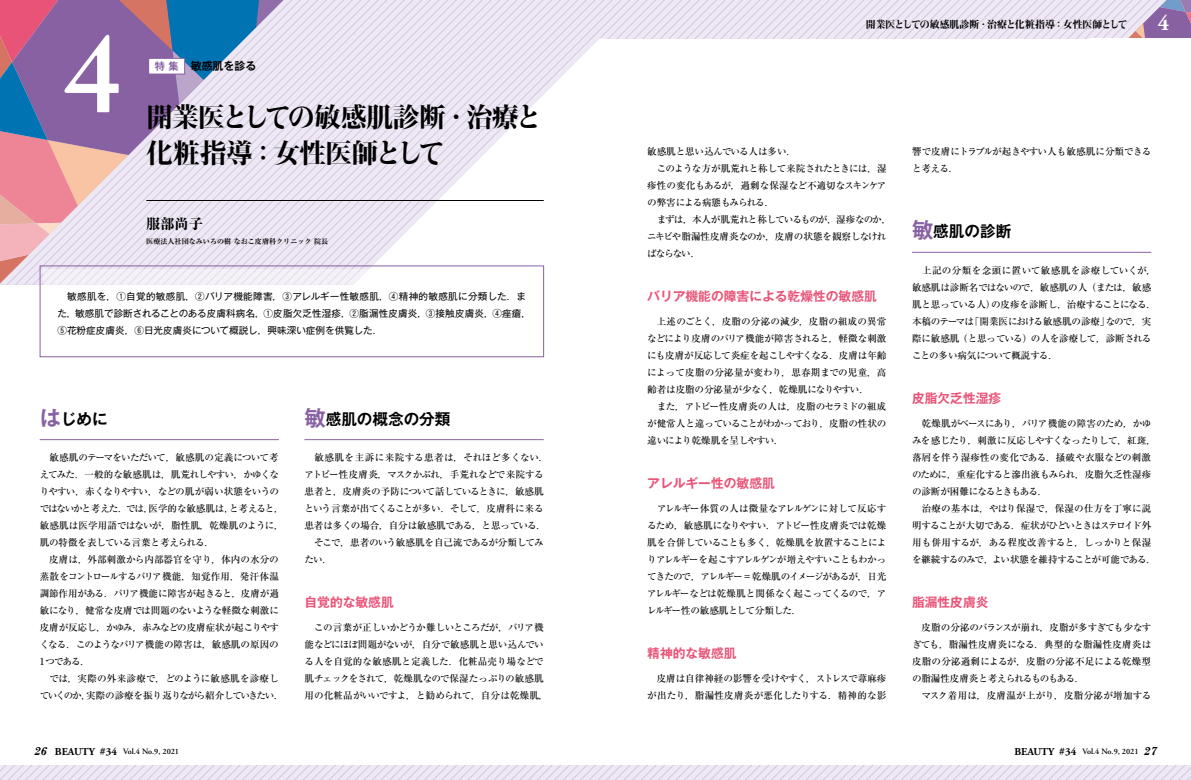
<style>
.page{position:relative;width:1191px;height:780px;background:#fff}
.page>*{position:absolute;margin:0;border:0;box-sizing:border-box;transform-origin:0 0}
.t1{font:600 113.4px "Adobe Caslon Pro";color:#fff}
.t2{font:800 26.9px/35.4px "Kocho Std";letter-spacing:-.035em;color:#000}
.t3{font:700 21.7px "Adobe Garamond Pro";color:#fff}
.t4{font:700 15.6px "Gothic MB101 Pro De";color:#000}
.t5{font:800 14.2px "Ryumin Pro";color:#000}
.t6{font:700 12.8px "Gothic MB101 Pro De";color:#e95377}
.t7{font:700 11px "Gothic MB101 Pro De";color:#000}
.t8{font:800 9.9px "Kocho Std";letter-spacing:-.01em;color:#000}
.t9{font:500 9.6px/17px "Ryumin Pro";letter-spacing:-.01em;color:#000}
.t10{font:9.6px/17px "Gothic MB101 Pr 5";letter-spacing:.015em;color:#000}
.t11{font:600 8.1px "Adobe Garamond Pro";color:#000}
.t12{font:700 expanded 7.1px "Ryumin Pro";color:#000}
.s1{font-size:10.2px;color:#8861a2}
.s2{font-family:"Gothic MB101 Pr 5 De";font-size:21.3px;color:#8861a2}
.s3{font-family:"Century Schoolbook";font-weight:700;font-style:italic;font-size:11.3px}
.s4{font-weight:700;font-size:10.6px}
.s5{font-family:"Adobe Jenson Pro";font-size:11.6px}
</style>
<div class="page">
<svg style="left:0;top:765px;width:1191px;height:15px;background:#e8e2ef"></svg>
<svg style="left:0;top:0;width:1191px;height:283px"></svg>
<svg style="left:332px;top:38px;width:271px;height:268px"></svg>
<hr style="left:40px;top:439px;width:239px;height:1px;background:#8861a2">
<hr style="left:304px;top:439px;width:240px;height:1px;background:#8861a2">
<hr style="left:912px;top:252px;width:239px;height:1px;background:#8861a2">
<div style="left:40px;top:266px;width:504px;height:91px;border:1px solid #8861a2"></div>
<div style="left:44px;top:269px;width:496px;height:84px;background:#fff"></div>
<hr style="left:146px;top:200px;width:398px;height:1px;background:#000">
<div style="left:149px;top:58px;width:36px;height:16px;background:#fff"></div>
<div style="left:148px;top:58px;width:37px;height:16px;border:1px solid #8861a2"></div>
<h1 class="t1" style="left:64px;top:7px;width:58px">4</h1>
<p class="t7" style="left:155px;top:57px;width:103px"><span class="s1">特 集</span> 敏感肌を診る</p>
<h2 class="t2" style="left:146px;top:96px;width:397px">開業医としての敏感肌診断・治療と化粧指導：女性医師として</h2>
<h3 class="t5" style="left:146px;top:212px;width:58px">服部尚子</h3>
<p class="t12" style="left:146px;top:236px;width:183px">医療法人社団なみいろの樹 なおこ皮膚科クリニック 院長</p>
<p class="t10" style="left:57px;top:286px;width:475px">　敏感肌を，①自覚的敏感肌，②バリア機能障害，③アレルギー性敏感肌，④精神的敏感肌に分類した．また，敏感肌で診断されることのある皮膚科病名，①皮脂欠乏性湿疹，②脂漏性皮膚炎，③接触皮膚炎，④痤瘡，<br>⑤花粉症皮膚炎，⑥日光皮膚炎について概説し，興味深い症例を供覧した．</p>
<h3 class="t4" style="left:40px;top:406px;width:70px"><span class="s2">は</span>じめに</h3>
<p class="t9" style="left:40px;top:448px;width:245px">　敏感肌のテーマをいただいて，敏感肌の定義について考えてみた．一般的な敏感肌は，肌荒れしやすい，かゆくなりやすい，赤くなりやすい，などの肌が弱い状態をいうのではないかと考えた．では，医学的な敏感肌は，と考えると，敏感肌は医学用語ではないが，脂性肌，乾燥肌のように，肌の特徴を表している言葉と考えられる．<br>　皮膚は，外部刺激から内部器官を守り，体内の水分の蒸散をコントロールするバリア機能，知覚作用，発汗体温調節作用がある．バリア機能に障害が起きると，皮膚が過敏になり，健常な皮膚では問題のないような軽微な刺激に皮膚が反応し，かゆみ，赤みなどの皮膚症状が起こりやすくなる．このようなバリア機能の障害は，敏感肌の原因の<br>1 つである．<br>　では，実際の外来診療で，どのように敏感肌を診療していくのか，実際の診療を振り返りながら紹介していきたい．</p>
<h3 class="t4" style="left:304px;top:406px;width:147px"><span class="s2">敏</span>感肌の概念の分類</h3>
<p class="t9" style="left:304px;top:448px;width:245px">　敏感肌を主訴に来院する患者は，それほど多くない．アトピー性皮膚炎，マスクかぶれ，手荒れなどで来院する患者と，皮膚炎の予防について話しているときに，敏感肌という言葉が出てくることが多い．そして，皮膚科に来る患者は多くの場合，自分は敏感肌である，と思っている．　そこで，患者のいう敏感肌を自己流であるが分類してみたい．</p>
<h3 class="t6" style="left:304px;top:591px;width:91px">自覚的な敏感肌</h3>
<p class="t9" style="left:304px;top:618px;width:245px">　この言葉が正しいかどうか難しいところだが，バリア機能などにほぼ問題がないが，自分で敏感肌と思い込んでいる人を自覚的な敏感肌と定義した．化粧品売り場などで肌チェックをされて，乾燥肌なので保湿たっぷりの敏感肌用の化粧品がいいですよ，と勧められて，自分は乾燥肌，</p>
<p class="t8" style="left:866px;top:16px;width:263px">開業医としての敏感肌診断・治療と化粧指導：女性医師として</p>
<h3 class="t3" style="left:1157px;top:10px;width:13px">4</h3>
<p class="t9" style="left:647px;top:142px;width:245px">敏感肌と思い込んでいる人は多い．<br>　このような方が肌荒れと称して来院されたときには，湿疹性の変化もあるが，過剰な保湿など不適切なスキンケアの弊害による病態もみられる．<br>　まずは，本人が肌荒れと称しているものが，湿疹なのか，ニキビや脂漏性皮膚炎なのか，皮膚の状態を観察しなければならない．</p>
<h3 class="t6" style="left:647px;top:285px;width:231px">バリア機能の障害による乾燥性の敏感肌</h3>
<p class="t9" style="left:647px;top:312px;width:241px">　上述のごとく，皮脂の分泌の減少，皮脂の組成の異常などにより皮膚のバリア機能が障害されると，軽微な刺激にも皮膚が反応して炎症を起こしやすくなる．皮膚は年齢によって皮脂の分泌量が変わり，思春期までの児童，高齢者は皮脂の分泌量が少なく，乾燥肌になりやすい．<br>　また，アトピー性皮膚炎の人は，皮脂のセラミドの組成が健常人と違っていることがわかっており，皮脂の性状の違いにより乾燥肌を呈しやすい．</p>
<h3 class="t6" style="left:647px;top:472px;width:129px">アレルギー性の敏感肌</h3>
<p class="t9" style="left:647px;top:499px;width:241px;text-align:justify">　アレルギー体質の人は微量なアレルゲンに対して反応するため，敏感肌になりやすい．アトピー性皮膚炎では乾燥肌を合併していることも多く，乾燥肌を放置することによりアレルギーを起こすアレルゲンが増えやすいこともわかってきたので，アレルギー＝乾燥肌のイメージがあるが，日光アレルギーなどは乾燥肌と関係なく起こってくるので，アレルギー性の敏感肌として分類した．</p>
<h3 class="t6" style="left:647px;top:642px;width:91px">精神的な敏感肌</h3>
<p class="t9" style="left:647px;top:669px;width:241px">　皮膚は自律神経の影響を受けやすく，ストレスで蕁麻疹が出たり，脂漏性皮膚炎が悪化したりする．精神的な影</p>
<p class="t9" style="left:912px;top:142px;width:241px">響で皮膚にトラブルが起きやすい人も敏感肌に分類できると考える．</p>
<h3 class="t4" style="left:912px;top:218px;width:101px"><span class="s2">敏</span>感肌の診断</h3>
<p class="t9" style="left:912px;top:261px;width:245px">　上記の分類を念頭に置いて敏感肌を診療していくが，敏感肌は診断名ではないので，敏感肌の人（または，敏感肌と思っている人）の皮疹を診断し，治療することになる．本稿のテーマは「開業医における敏感肌の診療」なので，実際に敏感肌（と思っている）の人を診療して，診断されることの多い病気について概説する．</p>
<h3 class="t6" style="left:912px;top:387px;width:91px">皮脂欠乏性湿疹</h3>
<p class="t9" style="left:912px;top:414px;width:246px">　乾燥肌がベースにあり，バリア機能の障害のため，かゆみを感じたり，刺激に反応しやすくなったりして，紅斑，落屑を伴う湿疹性の変化である．掻破や衣服などの刺激のために，重症化すると滲出液もみられ，皮脂欠乏性湿疹の診断が困難になるときもある．<br>　治療の基本は，やはり保湿で，保湿の仕方を丁寧に説明することが大切である．症状がひどいときはステロイド外用も併用するが，ある程度改善すると，しっかりと保湿を継続するのみで，よい状態を維持することが可能である．</p>
<h3 class="t6" style="left:912px;top:591px;width:78px">脂漏性皮膚炎</h3>
<p class="t9" style="left:912px;top:618px;width:241px">　皮脂の分泌のバランスが崩れ，皮脂が多すぎても少なすぎても，脂漏性皮膚炎になる．典型的な脂漏性皮膚炎は皮脂の分泌過剰によるが，皮脂の分泌不足による乾燥型の脂漏性皮膚炎と考えられるものもある．<br>　マスク着用は，皮膚温が上がり，皮脂分泌が増加する</p>
<p class="t11" style="left:34px;top:747px;width:147px"><span class="s3">26</span> <span class="s4">BEAUTY</span> <span class="s5">#</span><span class="s4">34</span> Vol.4 No.9, 2021</p>
<p class="t11" style="left:1014px;top:747px;width:144px"><span class="s4">BEAUTY</span> <span class="s5">#</span><span class="s4">34</span> Vol.4 No.9, 2021 <span class="s3">27</span></p>
</div>
